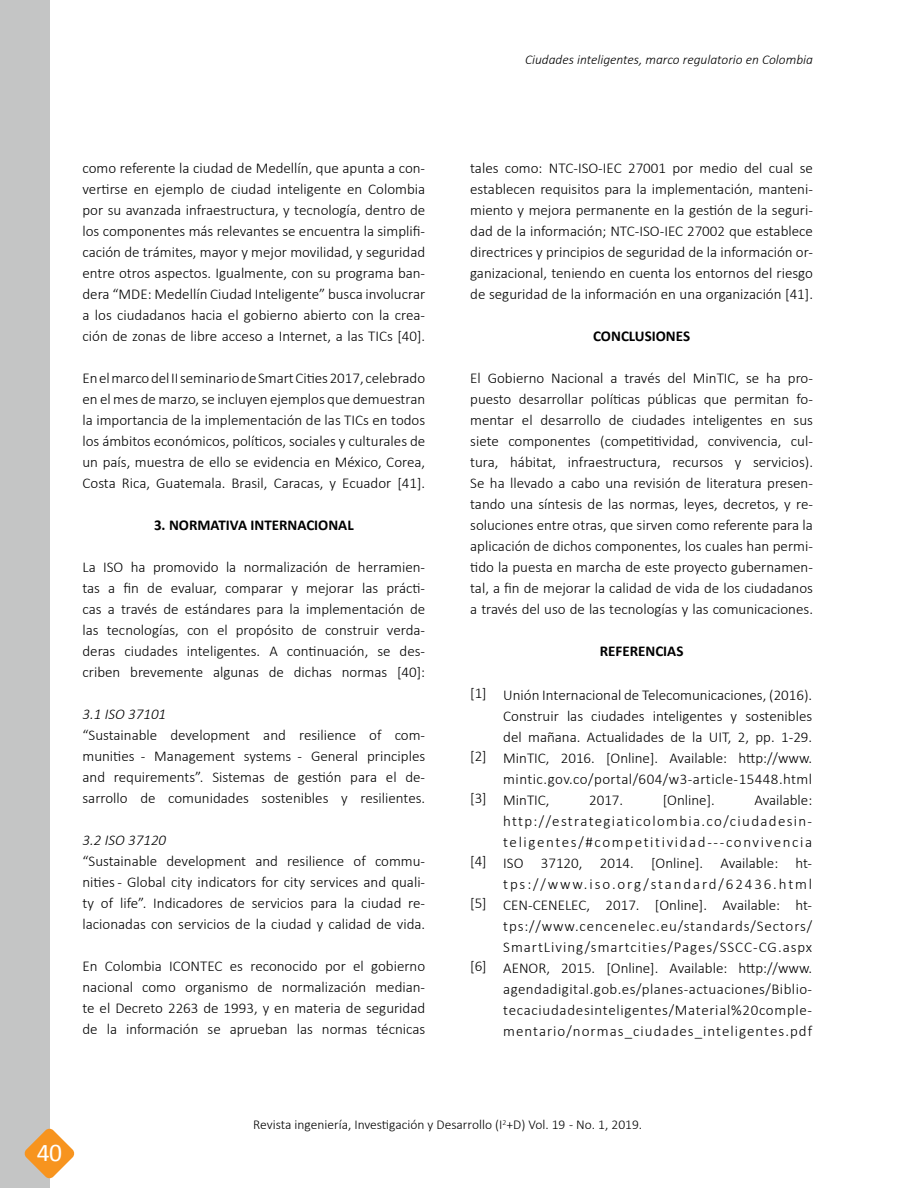
<style>
.page{position:relative;width:918px;height:1188px;background:#fff}
.page>*{position:absolute;margin:0;border:0;box-sizing:border-box;transform-origin:0 0}
.t1{font:25.5px "Calibri";color:#fff}
.t2{font:300 15px/21px "Calibri";color:#000;text-align:justify}
.t3{font:300 15px/21px "Calibri";letter-spacing:.02em;color:#000}
.t4{font:300 15px/21px "Calibri";letter-spacing:.09em;color:#000}
.t5{font:700 15px "Calibri";color:#000}
.t6{font:italic 300 15px "Calibri";color:#000}
.t7{font:300 13.5px "Calibri";color:#000}
.t8{font:italic 300 13.5px "Calibri";color:#000}
</style>
<div class="page">
<div style="left:0;top:0;width:49px;height:1188px;background:#c4c5c5"></div>
<svg style="left:24px;top:1128px;width:51px;height:51px"></svg>
<p class="t8" style="left:525px;top:51px;width:289px">Ciudades inteligentes, marco regulatorio en Colombia</p>
<p class="t2" style="left:82px;top:157px;width:344px">como referente la ciudad de Medellín, que apunta a con&shy;vertirse en ejemplo de ciudad inteligente en Colombia por su avanzada infraestructura, y tecnología, dentro de los componentes más relevantes se encuentra la simplifi&shy;cación de trámites, mayor y mejor movilidad, y seguridad entre otros aspectos. Igualmente, con su programa ban&shy;dera “MDE: Medellín Ciudad Inteligente” busca involucrar a los ciudadanos hacia el gobierno abierto con la crea&shy;ción de zonas de libre acceso a Internet, a las TICs [40].</p>
<p class="t2" style="left:82px;top:367px;width:344px">En el marco del II seminario de Smart Cities 2017, celebrado en el mes de marzo, se incluyen ejemplos que demuestran la importancia de la implementación de las TICs en todos los ámbitos económicos, políticos, sociales y culturales de un país, muestra de ello se evidencia en México, Corea, Costa Rica, Guatemala. Brasil, Caracas, y Ecuador [41].</p>
<p class="t5" style="left:154px;top:515px;width:201px">3. NORMATIVA INTERNACIONAL</p>
<p class="t2" style="left:82px;top:556px;width:344px">La ISO ha promovido la normalización de herramien&shy;tas a fin de evaluar, comparar y mejorar las prácti&shy;cas a través de estándares para la implementación de las tecnologías, con el propósito de construir verda&shy;deras ciudades inteligentes. A continuación, se des&shy;criben brevemente algunas de dichas normas [40]:</p>
<p class="t6" style="left:82px;top:704px;width:85px">3.1 ISO 37101</p>
<p class="t2" style="left:82px;top:724px;width:344px">“Sustainable development and resilience of com&shy;munities - Management systems - General principles and requirements”. Sistemas de gestión para el de&shy;sarrollo de comunidades sostenibles y resilientes.</p>
<p class="t6" style="left:82px;top:830px;width:85px">3.2 ISO 37120</p>
<p class="t2" style="left:82px;top:850px;width:344px">“Sustainable development and resilience of commu&shy;nities - Global city indicators for city services and quali&shy;ty of life”. Indicadores de servicios para la ciudad re&shy;lacionadas con servicios de la ciudad y calidad de vida.</p>
<p class="t2" style="left:82px;top:955px;width:344px">En Colombia ICONTEC es reconocido por el gobierno nacional como organismo de normalización median&shy;te el Decreto 2263 de 1993, y en materia de seguridad</p>
<p class="t2" style="left:82px;top:1018px;width:344px">de la información se aprueban las normas técnicas</p>
<p class="t2" style="left:470px;top:157px;width:344px">tales como: NTC-ISO-IEC 27001 por medio del cual se establecen requisitos para la implementación, manteni&shy;miento y mejora permanente en la gestión de la seguri&shy;dad de la información; NTC-ISO-IEC 27002 que establece directrices y principios de seguridad de la información or&shy;ganizacional, teniendo en cuenta los entornos del riesgo de seguridad de la información en una organización [41].</p>
<p class="t5" style="left:593px;top:326px;width:98px">CONCLUSIONES</p>
<p class="t2" style="left:470px;top:367px;width:344px">El Gobierno Nacional a través del MinTIC, se ha pro&shy;puesto desarrollar políticas públicas que permitan fo&shy;mentar el desarrollo de ciudades inteligentes en sus siete componentes (competitividad, convivencia, cul&shy;tura, hábitat, infraestructura, recursos y servicios).</p>
<p class="t2" style="left:470px;top:472px;width:344px">Se ha llevado a cabo una revisión de literatura presen&shy;tando una síntesis de las normas, leyes, decretos, y re&shy;soluciones entre otras, que sirven como referente para la aplicación de dichos componentes, los cuales han permi&shy;tido la puesta en marcha de este proyecto gubernamen&shy;tal, a fin de mejorar la calidad de vida de los ciudadanos a través del uso de las tecnologías y las comunicaciones.</p>
<p class="t5" style="left:600px;top:642px;width:85px">REFERENCIAS</p>
<p class="t2" style="left:470px;top:682px;width:18px">[1]</p>
<p class="t2" style="left:503px;top:684px;width:311px">Unión Internacional de Telecomunicaciones, (2016).<br>Construir las ciudades inteligentes y sostenibles del mañana. Actualidades de la UIT, 2, pp. 1-29.</p>
<p class="t3" style="left:503px;top:747px;width:311px">MinTIC, 2016. [Online]. Available: http://www. mintic.gov.co/portal/604/w3-article-15448.html</p>
<p class="t2" style="left:503px;top:789px;width:48px">MinTIC,</p>
<p class="t2" style="left:589px;top:789px;width:36px">2017.</p>
<p class="t2" style="left:663px;top:789px;width:54px">[Online].</p>
<p class="t2" style="left:754px;top:789px;width:59px">Available:</p>
<p class="t4" style="left:503px;top:810px;width:311px">http://estrategiaticolombia.co/ciudadesin&shy;teligentes/#competitividad---convivencia</p>
<p class="t2" style="left:503px;top:852px;width:310px">ISO 37120, 2014. [Online]. Available: ht&shy;tps://www.iso.org/standard/62436.html</p>
<p class="t2" style="left:503px;top:894px;width:310px">CEN-CENELEC, 2017. [Online]. Available: ht&shy;tps://www.cencenelec.eu/standards/Sectors/ SmartLiving/smartcities/Pages/SSCC-CG.aspx</p>
<p class="t2" style="left:503px;top:957px;width:311px">AENOR, 2015. [Online]. Available: http://www. agendadigital.gob.es/planes-actuaciones/Biblio&shy;tecaciudadesinteligentes/Material%20comple&shy;mentario/normas_ciudades_inteligentes.pdf</p>
<p class="t2" style="left:470px;top:745px;width:18px">[2]</p>
<p class="t2" style="left:470px;top:787px;width:18px">[3]</p>
<p class="t2" style="left:470px;top:850px;width:18px">[4]</p>
<p class="t2" style="left:470px;top:892px;width:18px">[5]</p>
<p class="t2" style="left:470px;top:955px;width:18px">[6]</p>
<h1 class="t1" style="left:37px;top:1137px;width:27px">40</h1>
<p class="t7" style="left:253px;top:1116px;width:390px">Revista ingeniería, Investigación y Desarrollo (I<sup>2</sup>+D) Vol. 19 - No. 1, 2019.</p>
</div>
